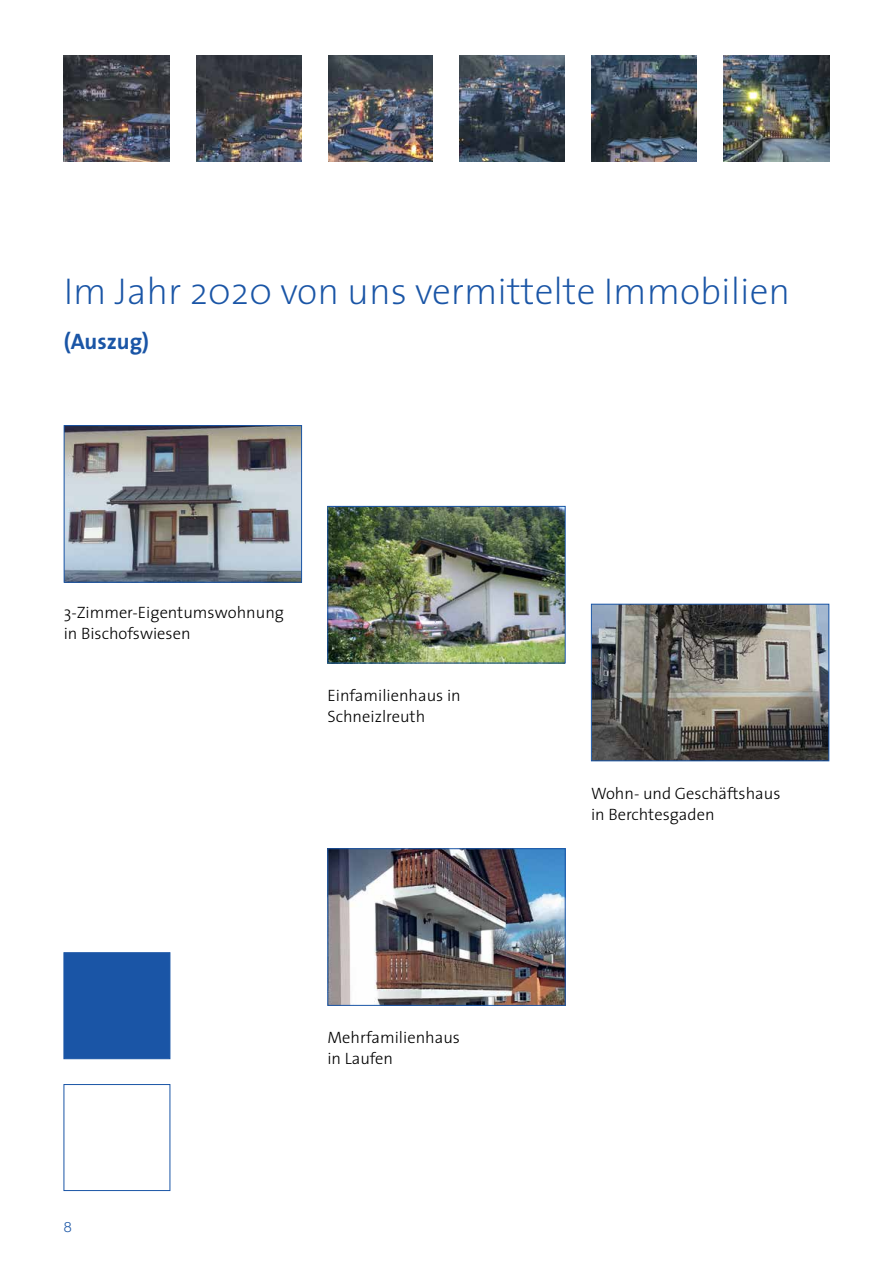
<style>
.page{position:relative;width:893px;height:1263px;background:#fff}
.page>*{position:absolute;margin:0;border:0;box-sizing:border-box;transform-origin:0 0}
.t1{font:200 37.5px "The Sans";color:#1a55a6}
.t2{font:700 22.5px "The Sans";color:#1a55a6}
.t3{font:300 16.5px/21px "The Sans";color:#000}
.t4{font:300 14.25px "Helvetica Neue LT";color:#1a55a6}
</style>
<div class="page">
<div style="left:64px;top:952px;width:106px;height:107px;background:#1a55a6;border:1px solid #1a55a6"></div>
<div style="left:64px;top:1084px;width:106px;height:107px;background:#fff;border:1px solid #1a55a6"></div>
<img style="left:64px;top:55px;width:765px;height:107px">
<div style="left:170px;top:40px;width:26px;height:132px;background:#fff"></div>
<div style="left:302px;top:40px;width:25px;height:132px;background:#fff"></div>
<div style="left:434px;top:40px;width:25px;height:132px;background:#fff"></div>
<div style="left:566px;top:40px;width:25px;height:132px;background:#fff"></div>
<div style="left:697px;top:40px;width:26px;height:132px;background:#fff"></div>
<img style="left:329px;top:850px;width:235px;height:154px">
<div style="left:327px;top:848px;width:239px;height:158px;border:1px solid #1a55a6"></div>
<img style="left:329px;top:508px;width:235px;height:153px">
<div style="left:327px;top:506px;width:239px;height:157px;border:1px solid #1a55a6"></div>
<img style="left:66px;top:427px;width:234px;height:154px">
<div style="left:64px;top:425px;width:238px;height:158px;border:1px solid #1a55a6"></div>
<img style="left:593px;top:606px;width:234px;height:153px">
<div style="left:591px;top:604px;width:238px;height:157px;border:1px solid #1a55a6"></div>
<h1 class="t1" style="left:64px;top:260px;width:728px">Im Jahr 2020 von uns vermittelte Immobilien</h1>
<h2 class="t2" style="left:64px;top:322px;width:87px">(Auszug)</h2>
<p class="t3" style="left:64px;top:601px;width:222px">3-Zimmer-Eigentumswohnung in Bischofswiesen</p>
<p class="t3" style="left:327px;top:684px;width:135px">Einfamilienhaus in<br>Schneizlreuth</p>
<p class="t4" style="left:64px;top:1219px;width:9px">8</p>
<p class="t3" style="left:327px;top:1027px;width:134px">Mehrfamilienhaus in Laufen</p>
<p class="t3" style="left:591px;top:782px;width:191px">Wohn- und Geschäftshaus in Berchtesgaden</p>
</div>
